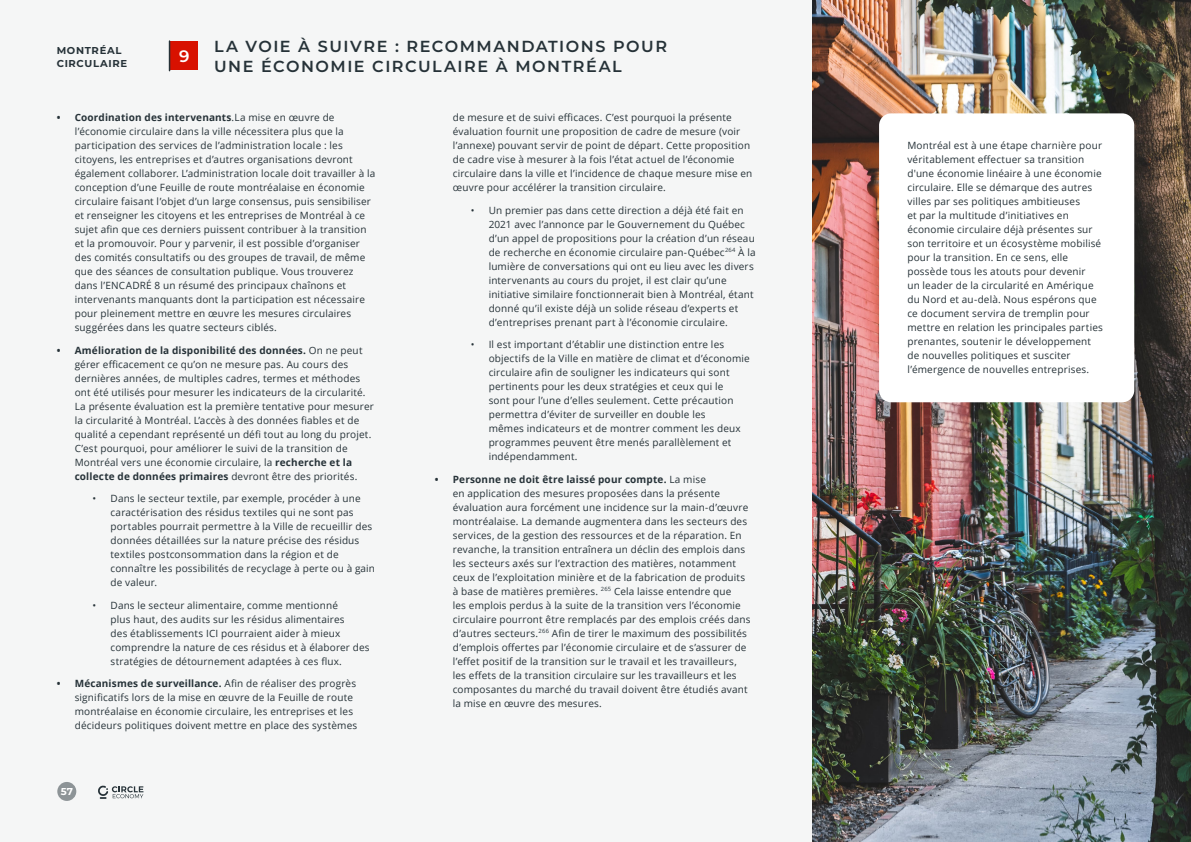
<style>
.page{position:relative;width:1191px;height:842px;background:#f5f6f6}
.page>*{position:absolute;margin:0;border:0;box-sizing:border-box;transform-origin:0 0}
.t1{font:600 16.6px "Montserrat";color:#fff}
.t2{font:600 16px/20px "Montserrat";letter-spacing:.095em;color:#263238}
.Bullet_points{font:10px/14px "Open Sans";letter-spacing:.015em;color:#263238}
.t3{font:700 10px/13px "Montserrat";letter-spacing:.07em;color:#263238}
.t4{font:700 10px "Montserrat";color:#fff}
.s1{font-weight:700}
</style>
<div class="page">
<svg style="left:98px;top:785px;width:45px;height:14px"></svg>
<img style="left:813px;top:0;width:378px;height:842px">
<div style="left:170px;top:42px;width:28px;height:28px;background:#d81100"></div>
<div style="left:879px;top:113px;width:255px;height:289px;background:#fff;border-radius:12px"></div>
<div style="left:57px;top:782px;width:19px;height:19px;background:#8d9497;border-radius:50%"></div>
<hr style="left:169px;top:41px;width:1px;height:30px;background:#263238">
<p class="t3" style="left:57px;top:44px;width:72px">MONTRÉAL<br>CIRCULAIRE</p>
<p class="t1" style="left:179px;top:44px;width:12px">9</p>
<p class="t2" style="left:214px;top:36px;width:454px">LA VOIE À SUIVRE : RECOMMANDATIONS POUR<br>UNE ÉCONOMIE CIRCULAIRE À MONTRÉAL</p>
<p class="Bullet_points" style="left:75px;top:110px;width:302px;text-indent:-18px"><span class="s1">• Coordination des intervenants</span>.La mise en œuvre de l’économie circulaire dans la ville nécessitera plus que la participation des services de l’administration locale : les citoyens, les entreprises et d’autres organisations devront également collaborer. L’administration locale doit travailler à la conception d’une Feuille de route montréalaise en économie circulaire faisant l’objet d’un large consensus, puis sensibiliser et renseigner les citoyens et les entreprises de Montréal à ce sujet afin que ces derniers puissent contribuer à la transition et la promouvoir. Pour y parvenir, il est possible d’organiser des comités consultatifs ou des groupes de travail, de même que des séances de consultation publique. Vous trouverez dans l’ENCADRÉ 8 un résumé des principaux chaînons et intervenants manquants dont la participation est nécessaire pour pleinement mettre en œuvre les mesures circulaires suggérées dans les quatre secteurs ciblés.</p>
<p class="Bullet_points" style="left:75px;top:343px;width:301px;text-indent:-18px"><span class="s1">• Amélioration de la disponibilité des données.</span> On ne peut gérer efficacement ce qu’on ne mesure pas. Au cours des dernières années, de multiples cadres, termes et méthodes ont été utilisés pour mesurer les indicateurs de la circularité.<br>La présente évaluation est la première tentative pour mesurer la circularité à Montréal. L’accès à des données fiables et de qualité a cependant représenté un défi tout au long du projet.<br>C’est pourquoi, pour améliorer le suivi de la transition de Montréal vers une économie circulaire, la <span class="s1">recherche et la collecte de données primaires</span> devront être des priorités.</p>
<p class="Bullet_points" style="left:111px;top:491px;width:266px;text-indent:-18px">• Dans le secteur textile, par exemple, procéder à une caractérisation des résidus textiles qui ne sont pas portables pourrait permettre à la Ville de recueillir des données détaillées sur la nature précise des résidus textiles postconsommation dans la région et de connaître les possibilités de recyclage à perte ou à gain de valeur.</p>
<p class="Bullet_points" style="left:111px;top:598px;width:261px;text-indent:-18px">• Dans le secteur alimentaire, comme mentionné<br>plus haut, des audits sur les résidus alimentaires<br>des établissements ICI pourraient aider à mieux comprendre la nature de ces résidus et à élaborer des stratégies de détournement adaptées à ces flux.</p>
<p class="Bullet_points" style="left:75px;top:676px;width:284px;text-indent:-18px"><span class="s1">• Mécanismes de surveillance.</span> Afin de réaliser des progrès significatifs lors de la mise en œuvre de la Feuille de route montréalaise en économie circulaire, les entreprises et les décideurs politiques doivent mettre en place des systèmes</p>
<p class="t4" style="left:61px;top:784px;width:14px">57</p>
<p class="Bullet_points" style="left:453px;top:110px;width:301px">de mesure et de suivi efficaces. C’est pourquoi la présente évaluation fournit une proposition de cadre de mesure (voir l’annexe) pouvant servir de point de départ. Cette proposition de cadre vise à mesurer à la fois l’état actuel de l’économie circulaire dans la ville et l’incidence de chaque mesure mise en œuvre pour accélérer la transition circulaire.</p>
<p class="Bullet_points" style="left:489px;top:203px;width:268px;text-indent:-18px">• Un premier pas dans cette direction a déjà été fait en 2021 avec l’annonce par le Gouvernement du Québec d’un appel de propositions pour la création d’un réseau de recherche en économie circulaire pan-Québec<sup>264</sup> À la lumière de conversations qui ont eu lieu avec les divers intervenants au cours du projet, il est clair qu’une initiative similaire fonctionnerait bien à Montréal, étant donné qu’il existe déjà un solide réseau d’experts et d’entreprises prenant part à l’économie circulaire.</p>
<p class="Bullet_points" style="left:489px;top:337px;width:263px;text-indent:-18px">• Il est important d’établir une distinction entre les objectifs de la Ville en matière de climat et d’économie circulaire afin de souligner les indicateurs qui sont pertinents pour les deux stratégies et ceux qui le<br>sont pour l’une d’elles seulement. Cette précaution permettra d’éviter de surveiller en double les<br>mêmes indicateurs et de montrer comment les deux programmes peuvent être menés parallèlement et indépendamment.</p>
<p class="Bullet_points" style="left:453px;top:472px;width:299px;text-indent:-18px"><span class="s1">• Personne ne doit être laissé pour compte.</span> La mise<br>en application des mesures proposées dans la présente évaluation aura forcément une incidence sur la main-d’œuvre montréalaise. La demande augmentera dans les secteurs des services, de la gestion des ressources et de la réparation. En revanche, la transition entraînera un déclin des emplois dans les secteurs axés sur l’extraction des matières, notamment ceux de l’exploitation minière et de la fabrication de produits à base de matières premières. <sup>265</sup> Cela laisse entendre que<br>les emplois perdus à la suite de la transition vers l’économie circulaire pourront être remplacés par des emplois créés dans d’autres secteurs.<sup>266</sup> Afin de tirer le maximum des possibilités d’emplois offertes par l’économie circulaire et de s’assurer de l’effet positif de la transition sur le travail et les travailleurs, les effets de la transition circulaire sur les travailleurs et les composantes du marché du travail doivent être étudiés avant la mise en œuvre des mesures.</p>
<p class="Bullet_points" style="left:907px;top:138px;width:197px">Montréal est à une étape charnière pour véritablement effectuer sa transition d'une économie linéaire à une économie circulaire. Elle se démarque des autres villes par ses politiques ambitieuses<br>et par la multitude d’initiatives en économie circulaire déjà présentes sur son territoire et un écosystème mobilisé pour la transition. En ce sens, elle possède tous les atouts pour devenir<br>un leader de la circularité en Amérique du Nord et au-delà. Nous espérons que ce document servira de tremplin pour mettre en relation les principales parties prenantes, soutenir le développement de nouvelles politiques et susciter l’émergence de nouvelles entreprises.</p>
</div>
